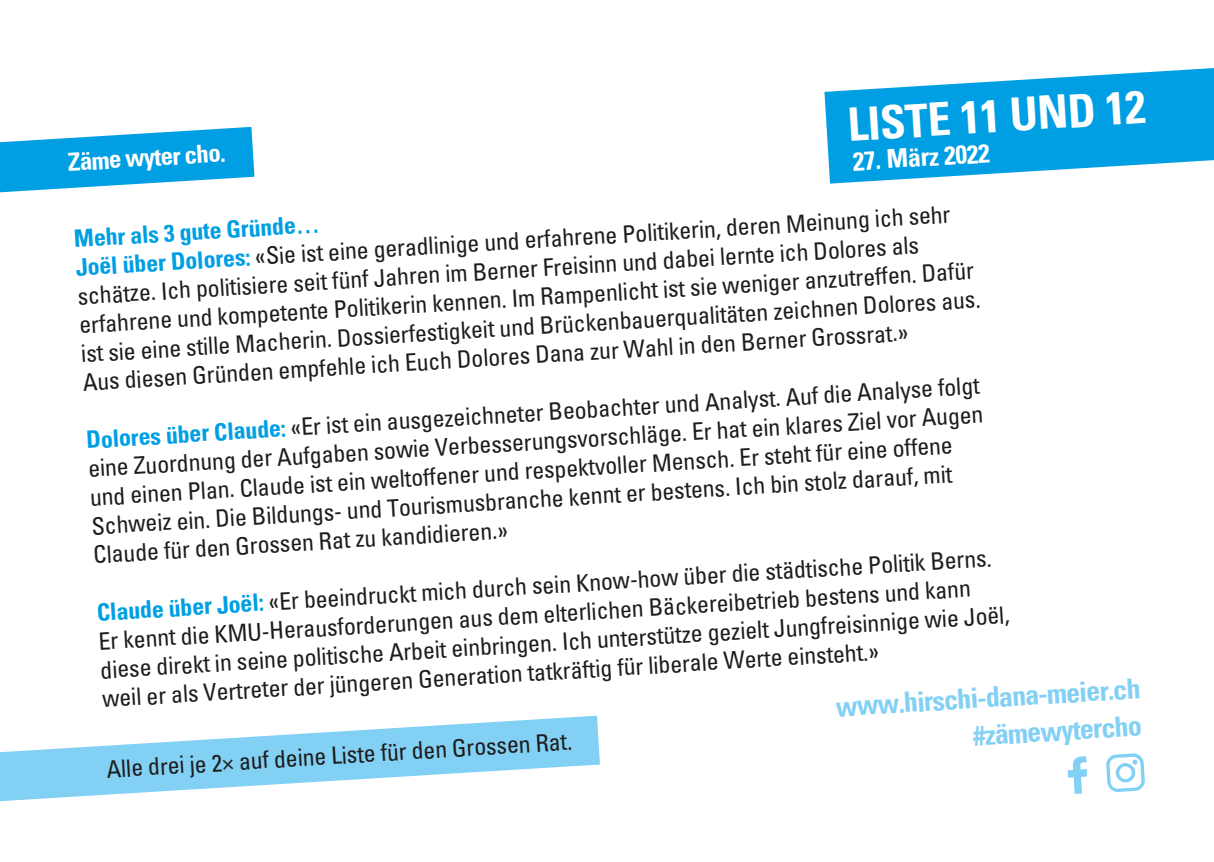
<style>
.page{position:relative;width:1214px;height:862px;background:#fff}
.page>*{position:absolute;margin:0;border:0;box-sizing:border-box;transform-origin:0 0}
.t1{font:700 condensed 46px "Univers";color:#fff}
.t2{font:700 condensed 28px/38.2px "Univers";color:#83d0f5;text-align:right}
.t3{font:700 condensed 26px "Univers";color:#fff}
.t4{font:700 condensed 25px "Univers";color:#fff}
.t5{font:condensed 24px/28px "Univers";color:#1d1d1b}
.s1{font-weight:700;color:#009fe3}
</style>
<div class="page">
<svg style="left:0;top:715px;width:600px;height:86px;fill:#83d0f5"></svg>
<svg style="left:824px;top:68px;width:389px;height:116px;fill:#009fe3"></svg>
<svg style="left:1067px;top:756px;width:19px;height:38px"></svg>
<svg style="left:1106px;top:753px;width:38px;height:39px"></svg>
<svg style="left:0;top:127px;width:254px;height:65px"></svg>
<p class="t4" style="left:67px;top:146px;width:159px;rotate:-3deg">Zäme wyter cho.</p>
<h1 class="t1" style="left:846px;top:95px;width:300px;rotate:-3deg">LISTE 11 UND 12</h1>
<p class="t3" style="left:851px;top:145px;width:139px;rotate:-3deg">27. März 2022</p>
<p class="t5" style="left:73px;top:223px;width:877px;line-height:32.2px;rotate:-4deg"><span class="s1">Mehr als 3 gute Gründe…<br></span><sup>Joël</sup> <sup>über</sup> <sup>D</sup><span class="s1">olores:</span> «Sie ist eine geradlinige und erfahrene Politikerin, deren Meinung ich sehr</p>
<p class="t5" style="left:76px;top:285px;width:902px;line-height:28.8px;rotate:-4deg">schätze. Ich politisiere seit fünf Jahren im Berner Freisinn und dabei lernte ich Dolores als erfahrene und kompetente Politikerin kennen. Im Rampenlicht ist sie weniger anzutreffen. Dafür ist sie eine stille Macherin. Dossierfestigkeit und Brückenbauerqualitäten zeichnen Dolores aus.<br>Aus diesen Gründen empfehle ich Euch Dolores Dana zur Wahl in den Berner Grossrat.»</p>
<p class="t5" style="left:85px;top:430px;width:899px;rotate:-4deg"><sup>Dolores</sup> <sup>über</sup> <sup>C</sup><span class="s1">laude:</span> «Er ist ein ausgezeichneter Beobachter und Analyst. Auf die Analyse folgt eine Zuordnung der Aufgaben sowie Verbesserungsvorschläge. Er hat ein klares Ziel vor Augen und einen Plan. Claude ist ein weltoffener und respektvoller Mensch. Er steht für eine offene Schweiz ein. Die Bildungs- und Tourismusbranche kennt er bestens. Ich bin stolz darauf, mit Claude für den Grossen Rat zu kandidieren.»</p>
<p class="t5" style="left:95px;top:603px;width:912px;rotate:-4deg"><sup>Claude</sup> <sup>über</sup> <sup>J</sup><span class="s1">oël:</span> «Er beeindruckt mich durch sein Know-how über die städtische Politik Berns.<br>Er kennt die KMU-Herausforderungen aus dem elterlichen Bäckereibetrieb bestens und kann diese direkt in seine politische Arbeit einbringen. Ich unterstütze gezielt Jungfreisinnige wie Joël, weil er als Vertreter der jüngeren Generation tatkräftig für liberale Werte einsteht.»</p>
<p class="t5" style="left:106px;top:757px;width:468px;rotate:-4deg">Alle drei je 2× auf deine Liste für den Grossen Rat.</p>
<p class="t2" style="left:834px;top:689px;width:306px;rotate:-4deg">www.hirschi-dana-meier.ch #zämewytercho</p>
</div>
